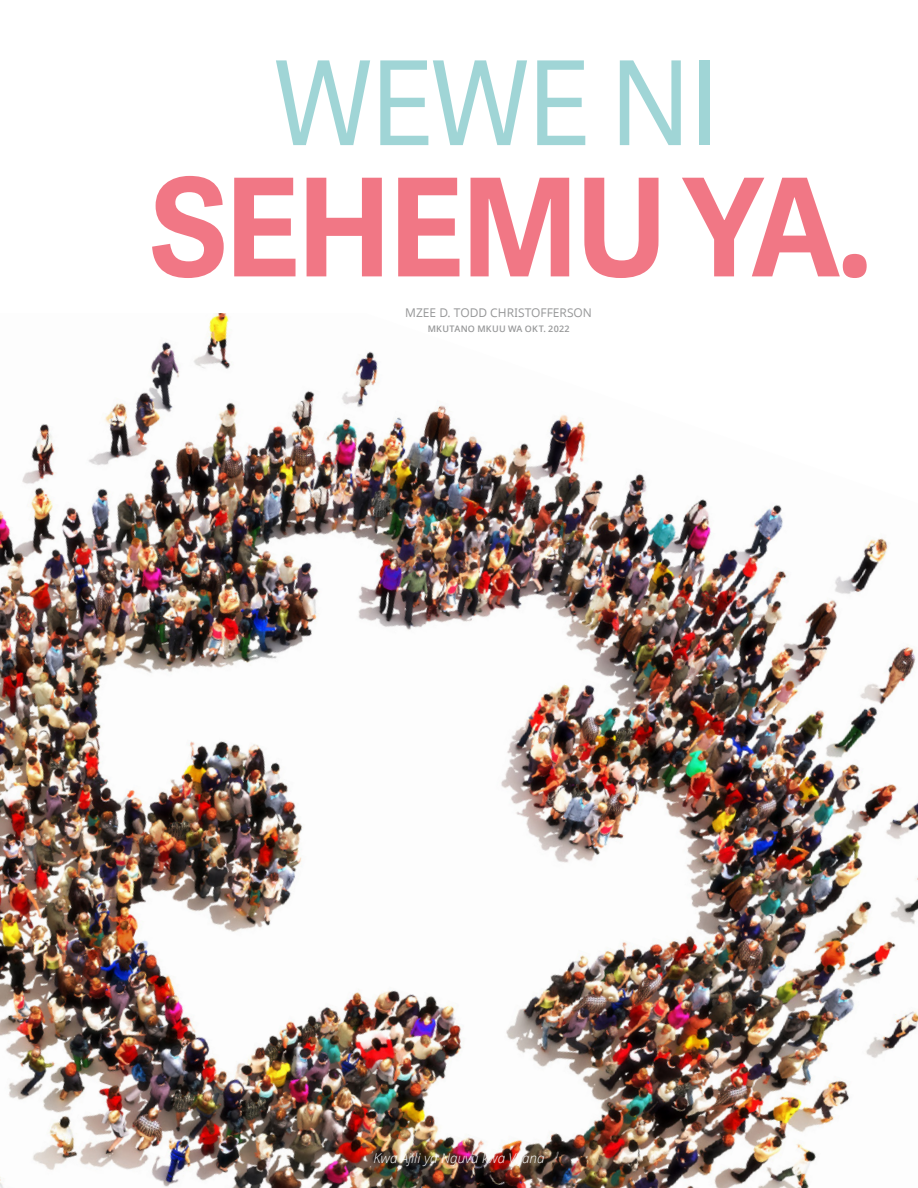
<style>
.page{position:relative;width:918px;height:1188px;background:#fff}
.page>*{position:absolute;margin:0;border:0;box-sizing:border-box;transform-origin:0 0}
.Pull_Quote_Christoff{font:700 136.35px "Helamlds Lat";letter-spacing:-.02em;color:#f17785;scale:.94 1}
.Pull_Quote_Christoff-2{font:117px "Helamlds Lat";letter-spacing:-.02em;color:#a0d5d6;scale:.94 1}
.Folio_L{font:italic 300 13.5px "Dots Solidlds Lat";color:#fff}
.Side_QT_Citation_cen{font:12px "Dots Solidlds Lat";color:#969798}
.Side_QT_Citation_cen-2{font:600 9px "Dots Solidlds Lat";letter-spacing:.03em;color:#969798}
</style>
<div class="page">
<img style="left:0;top:313px;width:918px;height:875px">
<p class="Pull_Quote_Christoff-2" style="left:274px;top:11px;width:476px">WEWE NI</p>
<p class="Pull_Quote_Christoff" style="left:151px;top:116px;width:768px">SEHEMU YA.</p>
<p class="Side_QT_Citation_cen" style="left:405px;top:304px;width:188px">MZEE D. TODD CHRISTOFFERSON</p>
<p class="Side_QT_Citation_cen-2" style="left:428px;top:322px;width:143px">MKUTANO MKUU WA OKT. 2022</p>
<p class="Folio_L" style="left:374px;top:1148px;width:172px">Kwa Ajili ya Nguvu kwa Vijana</p>
</div>
